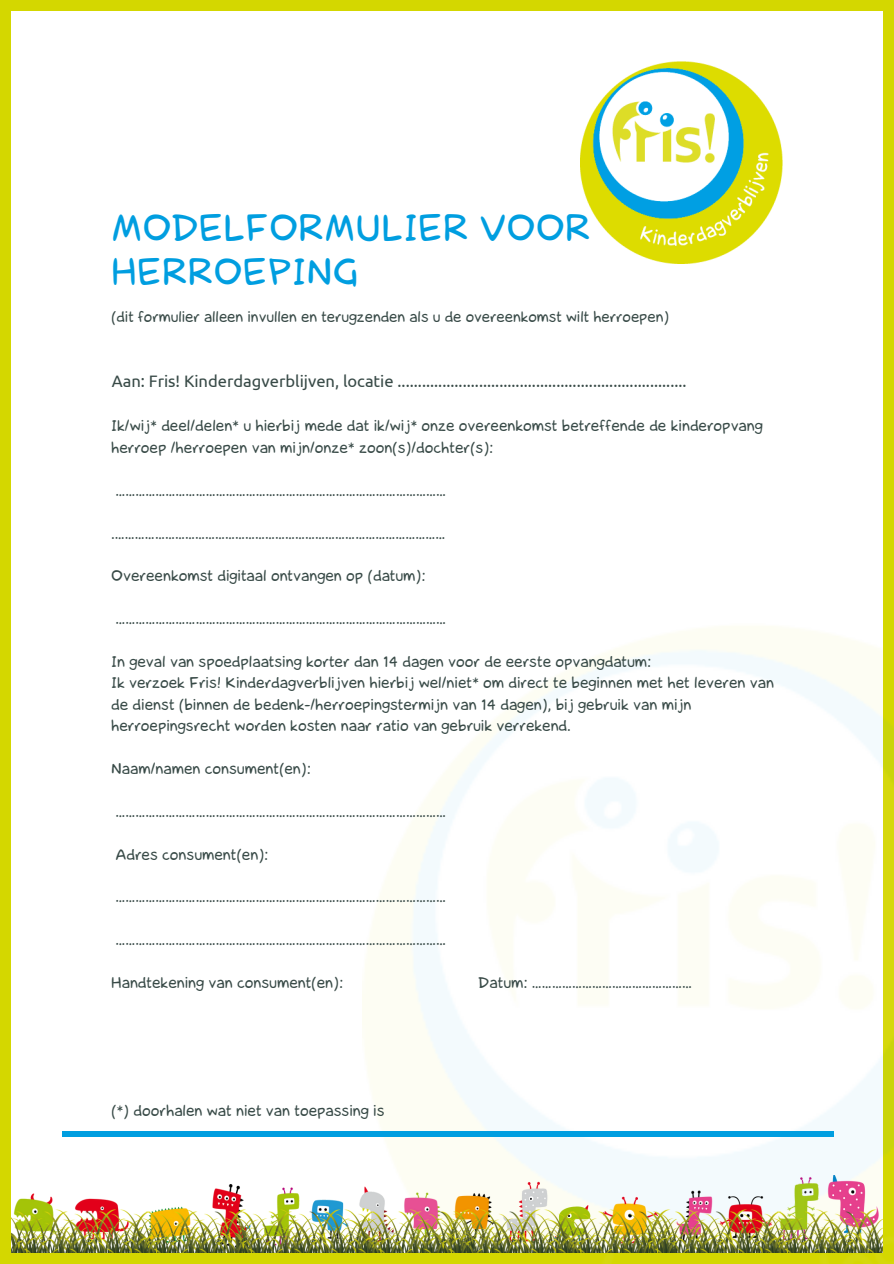
<style>
.page{position:relative;width:894px;height:1264px;background:#fff}
.page>*{position:absolute;margin:0;border:0;box-sizing:border-box;transform-origin:0 0}
.t1{font:37.8px/44px "la Cartoonerie";color:#009ee0}
.t2{font:16.5px "Ubuntu";color:#384a47}
.t3{font:15.45px/21.5px "la Cartoonerie";color:#384a47}
.t4{font:15px "la Cartoonerie";color:#384a47}
</style>
<div class="page">
<div style="left:0;top:0;width:893px;height:1263px;background:#d4d700"></div>
<div style="left:11px;top:11px;width:871px;height:1241px;background:#fff"></div>
<img style="left:362px;top:624px;width:531px;height:639px">
<div style="left:62px;top:1130px;width:771px;height:6px;background:#009ee0"></div>
<img style="left:580px;top:62px;width:202px;height:201px">
<img style="left:775px;top:1170px;width:50px;height:5px">
<img style="left:11px;top:1175px;width:871px;height:77px">
<h1 class="t1" style="left:111px;top:206px;width:481px">MODELFORMULIER VOOR<br>HERROEPING</h1>
<p class="t4" style="left:111px;top:309px;width:559px">(dit formulier alleen invullen en terugzenden als u de overeenkomst wilt herroepen)</p>
<p class="t2" style="left:112px;top:371px;width:576px">Aan: Fris! Kinderdagverblijven, locatie .......................................................................</p>
<p class="t3" style="left:111px;top:415px;width:653px">Ik/wij* deel/delen* u hierbij mede dat ik/wij* onze overeenkomst betreffende de kinderopvang herroep /herroepen van mijn/onze* zoon(s)/dochter(s):</p>
<p class="t3" style="left:115px;top:479px;width:332px">………………………………………………………………………………………</p>
<p class="t3" style="left:111px;top:522px;width:336px">.………………………………………………………………………………………</p>
<p class="t3" style="left:111px;top:565px;width:316px">Overeenkomst digitaal ontvangen op (datum):</p>
<p class="t3" style="left:115px;top:608px;width:332px">………………………………………………………………………………………</p>
<p class="t3" style="left:111px;top:651px;width:664px">In geval van spoedplaatsing korter dan 14 dagen voor de eerste opvangdatum:<br>Ik verzoek Fris! Kinderdagverblijven hierbij wel/niet* om direct te beginnen met het leveren van de dienst (binnen de bedenk-/herroepingstermijn van 14 dagen), bij gebruik van mijn herroepingsrecht worden kosten naar ratio van gebruik verrekend.</p>
<p class="t3" style="left:111px;top:758px;width:201px">Naam/namen consument(en):</p>
<p class="t3" style="left:115px;top:800px;width:332px">………………………………………………………………………………………</p>
<p class="t3" style="left:115px;top:843px;width:154px">Adres consument(en):</p>
<p class="t3" style="left:115px;top:886px;width:332px">………………………………………………………………………………………</p>
<p class="t3" style="left:115px;top:929px;width:332px">………………………………………………………………………………………</p>
<p class="t3" style="left:111px;top:971px;width:233px">Handtekening van consument(en):</p>
<p class="t3" style="left:478px;top:971px;width:215px">Datum: …………………………………………</p>
<p class="t3" style="left:111px;top:1100px;width:275px">(*) doorhalen wat niet van toepassing is</p>
</div>
